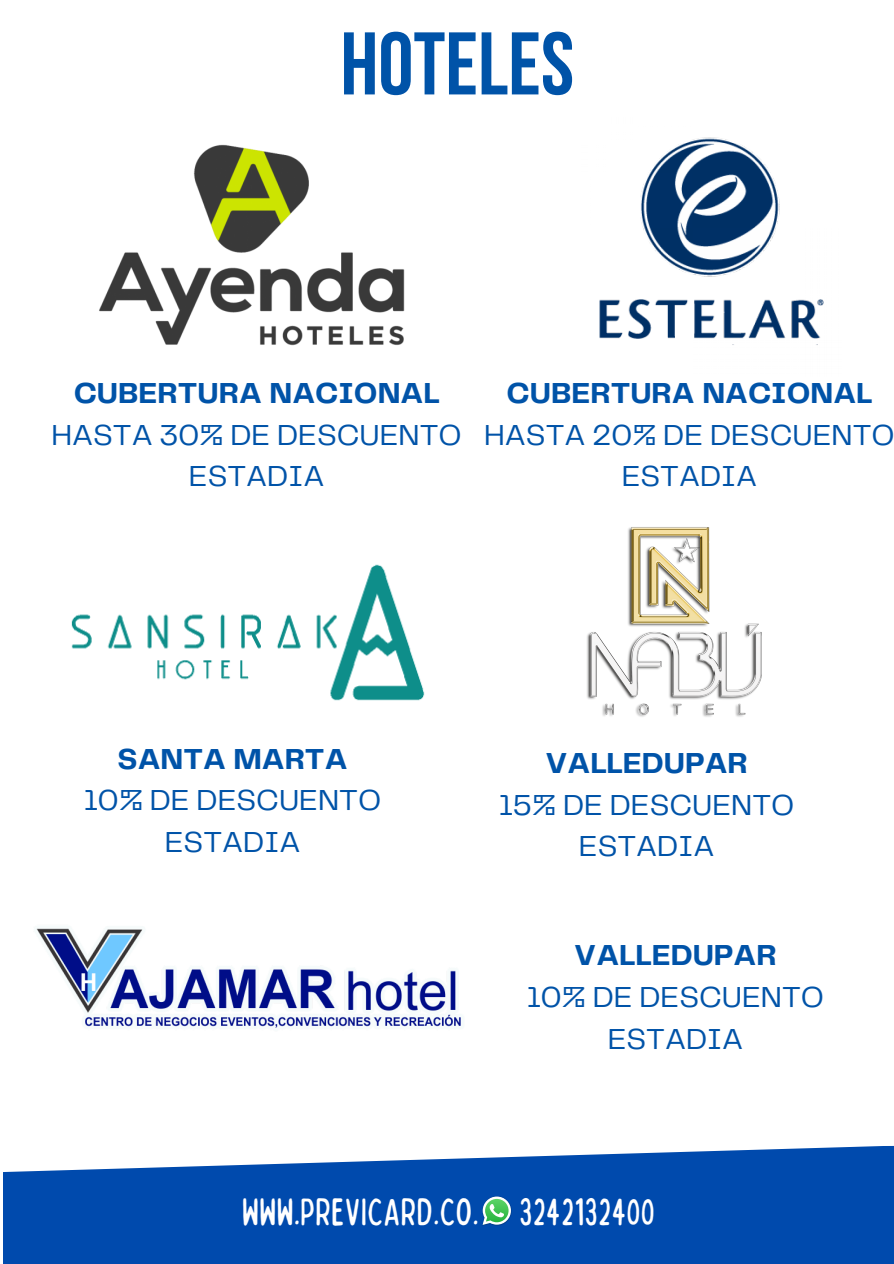
<style>
.page{position:relative;width:894px;height:1264px;background:#fff}
.page>*{position:absolute;margin:0;border:0;box-sizing:border-box;transform-origin:0 0}
.t1{font:88.65px "Bebas Neue Cyrillic";color:#0053a8}
.t2{font:condensed 38.4px "Bobby Jones Soft";color:#fff}
.t3{font:30px/41.7px "Telegraf";color:#0053a8;text-align:center}
.t4{font:700 30px "Telegraf";color:#0053a8}
</style>
<div class="page">
<svg style="left:3px;top:1145px;width:890px;height:118px;background:#1e5fb6"></svg>
<img style="left:481px;top:1194px;width:31px;height:32px">
<svg style="left:482px;top:1196px;width:29px;height:28px"></svg>
<img style="left:99px;top:144px;width:306px;height:202px">
<img style="left:599px;top:137px;width:225px;height:208px">
<img style="left:71px;top:564px;width:354px;height:137px">
<img style="left:587px;top:527px;width:175px;height:190px">
<img style="left:36px;top:928px;width:425px;height:100px">
<h1 class="t1" style="left:340px;top:28px;width:235px">HOTELES</h1>
<p class="t4" style="left:74px;top:380px;width:367px">CUBERTURA NACIONAL</p>
<p class="t3" style="left:51px;top:415px;width:412px">HASTA 30% DE DESCUENTO<br>ESTADIA</p>
<p class="t4" style="left:506px;top:380px;width:367px">CUBERTURA NACIONAL</p>
<p class="t3" style="left:484px;top:415px;width:412px">HASTA 20% DE DESCUENTO<br>ESTADIA</p>
<p class="t4" style="left:118px;top:746px;width:231px">SANTA MARTA</p>
<p class="t3" style="left:84px;top:781px;width:299px">10% DE DESCUENTO<br>ESTADIA</p>
<p class="t4" style="left:545px;top:750px;width:204px">VALLEDUPAR</p>
<p class="t3" style="left:498px;top:785px;width:297px">15% DE DESCUENTO<br>ESTADIA</p>
<p class="t4" style="left:574px;top:942px;width:204px">VALLEDUPAR</p>
<p class="t3" style="left:526px;top:977px;width:299px">10% DE DESCUENTO<br>ESTADIA</p>
<p class="t2" style="left:241px;top:1187px;width:415px">WWW.PREVICARD.CO. 3242132400</p>
</div>
